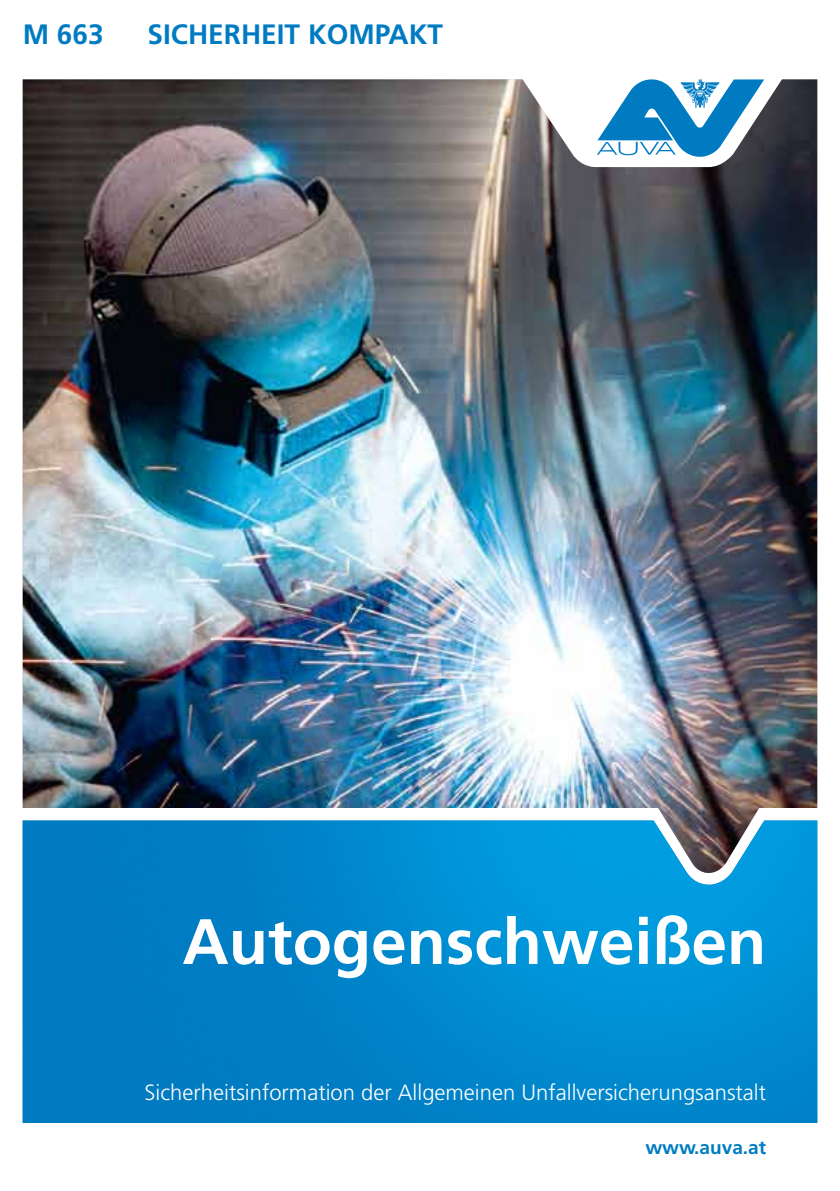
<style>
.page{position:relative;width:840px;height:1191px;background:#fff}
.page>*{position:absolute;margin:0;border:0;box-sizing:border-box;transform-origin:0 0}
.t1{font:700 64px "Frutiger LT Std";color:#fff}
.t2{font:700 28px "Frutiger LT Std";color:#007bc2}
.t3{font:300 22px "Frutiger LT Std";color:#fff}
.t4{font:700 19px "Frutiger LT Std";color:#007bc2}
</style>
<div class="page">
<img style="left:23px;top:873px;width:793px;height:250px">
<img style="left:23px;top:79px;width:793px;height:794px">
<svg style="left:522px;top:79px;width:259px;height:89px"></svg>
<p class="t2" style="left:23px;top:17px;width:82px">M 663</p>
<p class="t2" style="left:147px;top:17px;width:297px">Sicherheit Kom pakt</p>
<h1 class="t1" style="left:182px;top:904px;width:585px">Autogenschweißen</h1>
<p class="t3" style="left:144px;top:1080px;width:622px">Sicherheitsinformation der Allgemeinen Unfallversicherungsanstalt</p>
<p class="t4" style="left:645px;top:1136px;width:122px">www.auva.at</p>
</div>
